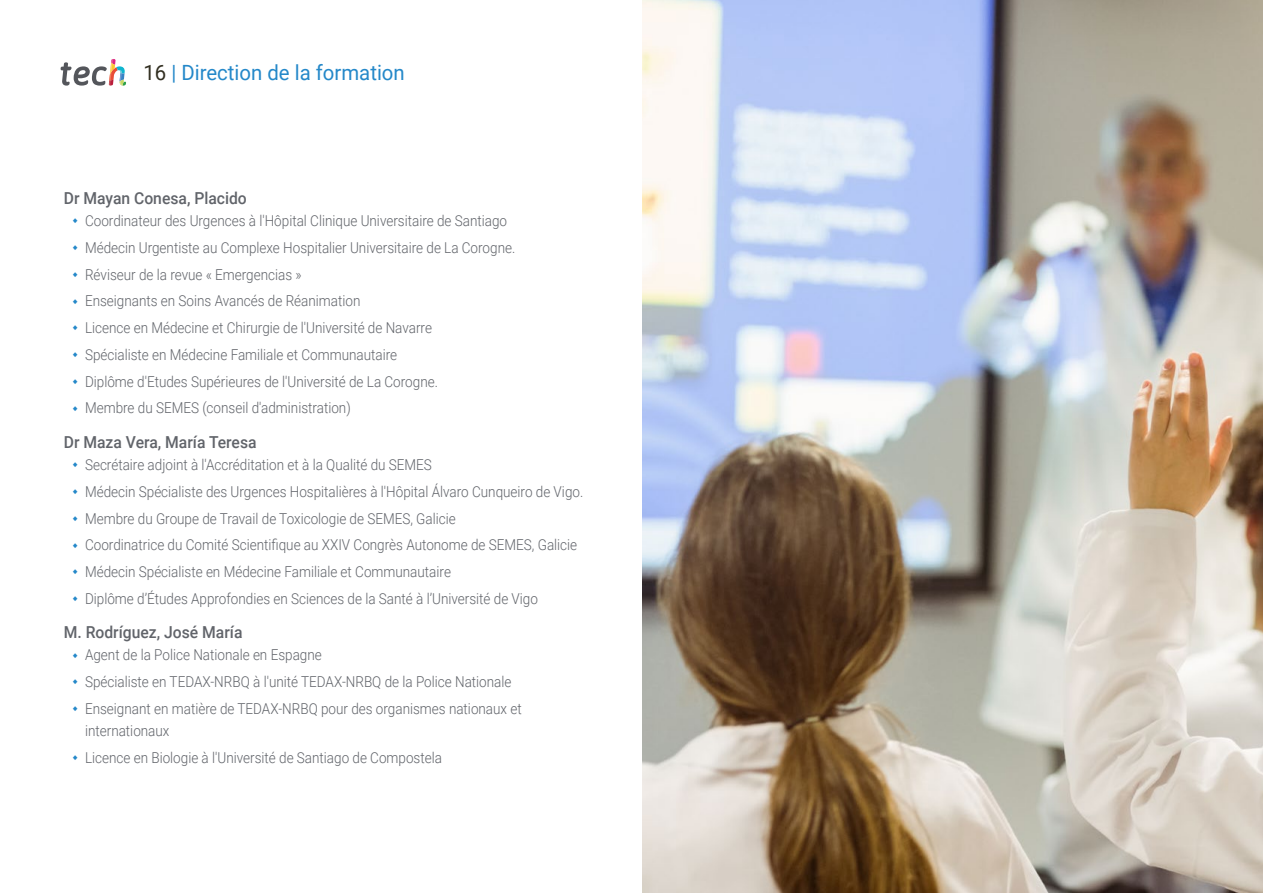
<style>
.page{position:relative;width:1263px;height:893px;background:#fff}
.page>*{position:absolute;margin:0;border:0;box-sizing:border-box;transform-origin:0 0}
.t1{font:21px "Roboto";color:#2488c9}
.t2{font:500 16.5px "Roboto";color:#61646a;scale:.95 1}
.t3{font:300 15px/26.7px "Roboto";color:#61646a;scale:.9 1}
.s1{color:#312e20}
</style>
<div class="page">
<svg style="left:61px;top:59px;width:65px;height:27px"></svg>
<img style="left:642px;top:0;width:621px;height:893px">
<h1 class="t1" style="left:144px;top:57px;width:263px"><span class="s1">16</span> | Direction de la formation</h1>
<p class="t2" style="left:64px;top:186px;width:194px">Dr Mayan Conesa, Placido</p>
<p class="t3" style="left:85px;top:207px;width:479px">Coordinateur des Urgences à l'Hôpital Clinique Universitaire de Santiago Médecin Urgentiste au Complexe Hospitalier Universitaire de La Corogne.<br>Réviseur de la revue « Emergencias »<br>Enseignants en Soins Avancés de Réanimation<br>Licence en Médecine et Chirurgie de l'Université de Navarre<br>Spécialiste en Médecine Familiale et Communautaire<br>Diplôme d'Etudes Supérieures de l'Université de La Corogne.<br>Membre du SEMES (conseil d'administration)</p>
<p class="t2" style="left:64px;top:430px;width:204px">Dr Maza Vera, María Teresa</p>
<p class="t3" style="left:85px;top:451px;width:555px">Secrétaire adjoint à l'Accréditation et à la Qualité du SEMES<br>Médecin Spécialiste des Urgences Hospitalières à l'Hôpital Álvaro Cunqueiro de Vigo.<br>Membre du Groupe de Travail de Toxicologie de SEMES, Galicie<br>Coordinatrice du Comité Scientifique au XXIV Congrès Autonome de SEMES, Galicie Médecin Spécialiste en Médecine Familiale et Communautaire<br>Diplôme d’Études Approfondies en Sciences de la Santé à l’Université de Vigo</p>
<p class="t2" style="left:64px;top:621px;width:190px">M. Rodríguez, José María</p>
<p class="t3" style="left:85px;top:641px;width:487px">Agent de la Police Nationale en Espagne<br>Spécialiste en TEDAX-NRBQ à l'unité TEDAX-NRBQ de la Police Nationale<br>Enseignant en matière de TEDAX-NRBQ pour des organismes nationaux et</p>
<p class="t3" style="left:85px;top:717px;width:398px">internationaux<br>Licence en Biologie à l'Université de Santiago de Compostela</p>
</div>
